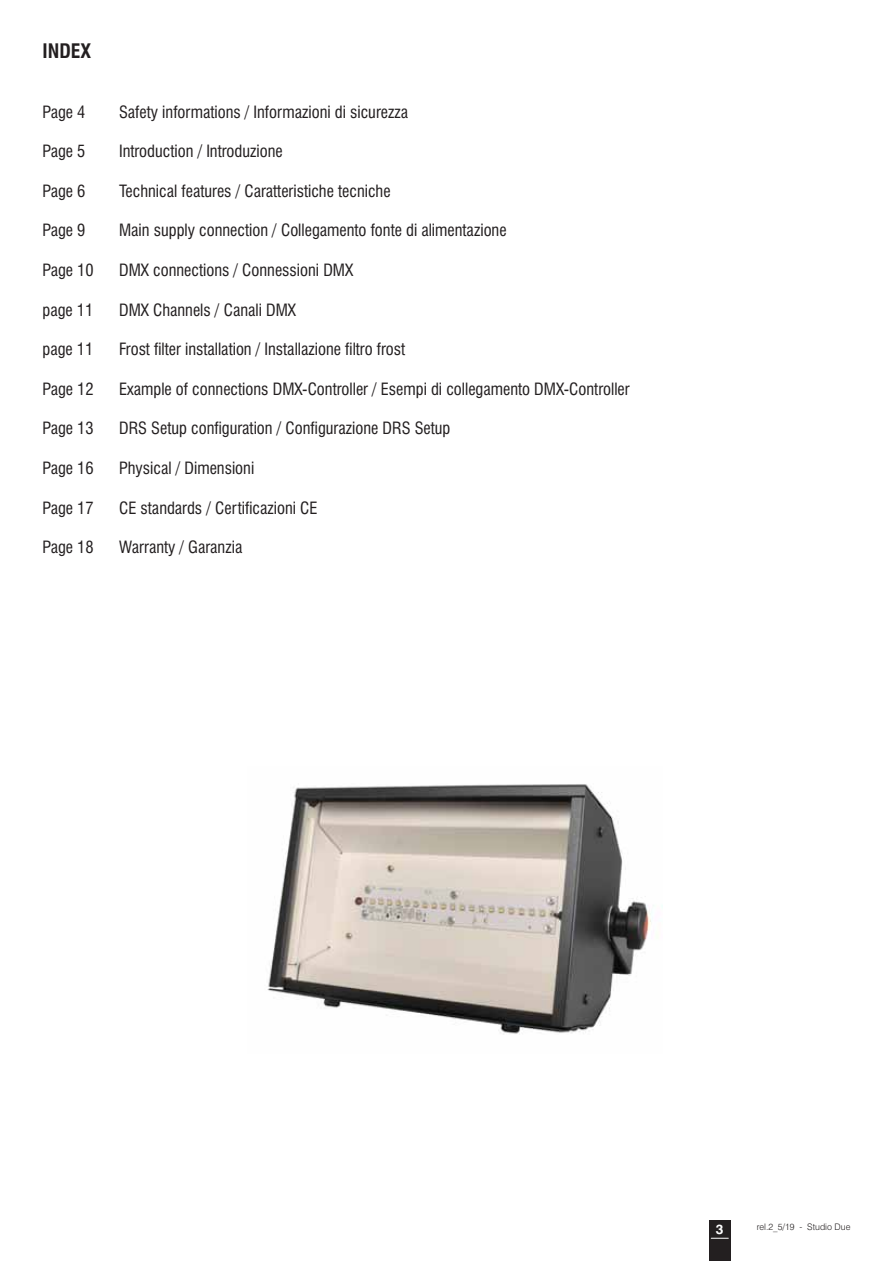
<style>
.page{position:relative;width:893px;height:1263px;background:#fff}
.page>*{position:absolute;margin:0;border:0;box-sizing:border-box;transform-origin:0 0}
.t1{font:700 condensed 19.5px "Swiss 721 BT";color:#231f20}
.t2{font:condensed 16.5px "Swiss 721 BT";color:#231f20}
.t3{font:700 13.5px "Swiss 721 BT";color:#fff}
.t4{font:300 9px "Swiss 721 BT";color:#231f20}
</style>
<div class="page">
<div style="left:709px;top:1220px;width:22px;height:41px;background:#231f20"></div>
<svg style="left:711px;top:1238px;width:17px;height:1px"></svg>
<img style="left:267px;top:784px;width:384px;height:251px">
<p class="t1" style="left:43px;top:42px;width:50px">INDEX</p>
<p class="t2" style="left:43px;top:104px;width:44px">Page 4</p>
<p class="t2" style="left:119px;top:104px;width:291px">Safety informations / Informazioni di sicurezza</p>
<p class="t2" style="left:43px;top:143px;width:44px">Page 5</p>
<p class="t2" style="left:119px;top:143px;width:165px">Introduction / Introduzione</p>
<p class="t2" style="left:43px;top:183px;width:44px">Page 6</p>
<p class="t2" style="left:119px;top:183px;width:273px">Technical features / Caratteristiche tecniche</p>
<p class="t2" style="left:43px;top:222px;width:44px">Page 9</p>
<p class="t2" style="left:119px;top:222px;width:389px">Main supply connection / Collegamento fonte di alimentazione</p>
<p class="t2" style="left:43px;top:262px;width:53px">Page 10</p>
<p class="t2" style="left:119px;top:262px;width:236px">DMX connections / Connessioni DMX</p>
<p class="t2" style="left:43px;top:302px;width:52px">page 11</p>
<p class="t2" style="left:119px;top:302px;width:178px">DMX Channels / Canali DMX</p>
<p class="t2" style="left:43px;top:341px;width:52px">page 11</p>
<p class="t2" style="left:119px;top:341px;width:288px">Frost filter installation / Installazione filtro frost</p>
<p class="t2" style="left:43px;top:381px;width:53px">Page 12</p>
<p class="t2" style="left:119px;top:381px;width:512px">Example of connections DMX-Controller / Esempi di collegamento DMX-Controller</p>
<p class="t2" style="left:43px;top:420px;width:53px">Page 13</p>
<p class="t2" style="left:119px;top:420px;width:333px">DRS Setup configuration / Configurazione DRS Setup</p>
<p class="t2" style="left:43px;top:460px;width:53px">Page 16</p>
<p class="t2" style="left:119px;top:460px;width:137px">Physical / Dimensioni</p>
<p class="t2" style="left:43px;top:500px;width:53px">Page 17</p>
<p class="t2" style="left:119px;top:500px;width:200px">CE standards / Certificazioni CE</p>
<p class="t2" style="left:43px;top:539px;width:53px">Page 18</p>
<p class="t2" style="left:119px;top:539px;width:125px">Warranty / Garanzia</p>
<p class="t3" style="left:716px;top:1221px;width:9px">3</p>
<p class="t4" style="left:757px;top:1222px;width:95px">rel.2_5/19 - Studio Due</p>
</div>
